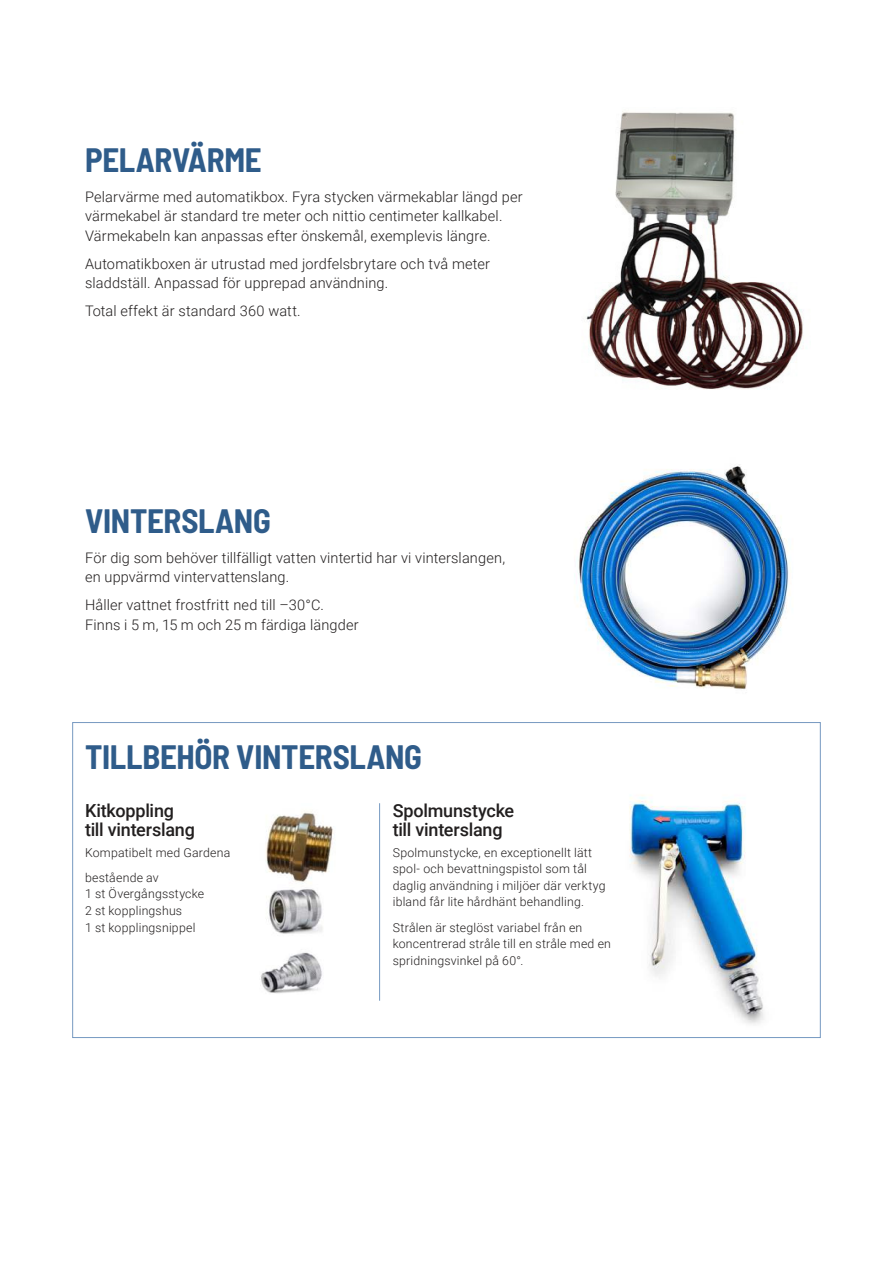
<style>
.page{position:relative;width:893px;height:1263px;background:#fff}
.page>*{position:absolute;margin:0;border:0;box-sizing:border-box;transform-origin:0 0}
.t1{font:700 semi-condensed 33px "Barlow";letter-spacing:-.01em;color:#2f5c8a}
.t2{font:500 18px/19.5px "Roboto";letter-spacing:-.01em;color:#221f1f}
.t3{font:300 14.55px/19.5px "Roboto";letter-spacing:.01em;color:#221f1f}
.t4{font:300 12.3px/16.5px "Roboto";letter-spacing:.015em;color:#221f1f}
</style>
<div class="page">
<img style="left:629px;top:795px;width:135px;height:229px">
<img style="left:586px;top:111px;width:217px;height:278px">
<img style="left:574px;top:464px;width:216px;height:225px">
<img style="left:261px;top:811px;width:72px;height:183px">
<hr style="left:379px;top:803px;width:1px;height:198px;background:#7699c1">
<h1 class="t1" style="left:85px;top:148px;width:178px">PELARVÄRME</h1>
<p class="t3" style="left:85px;top:186px;width:439px">Pelarvärme med automatikbox. Fyra stycken värmekablar längd per värmekabel är standard tre meter och nittio centimeter kallkabel.<br>Värmekabeln kan anpassas efter önskemål, exemplevis längre.</p>
<p class="t3" style="left:85px;top:253px;width:406px">Automatikboxen är utrustad med jordfelsbrytare och två meter sladdställ. Anpassad för upprepad användning.</p>
<p class="t3" style="left:85px;top:302px;width:217px">Total effekt är standard 360 watt.</p>
<h1 class="t1" style="left:85px;top:509px;width:187px">VINTERSLANG</h1>
<p class="t3" style="left:85px;top:549px;width:422px">För dig som behöver tillfälligt vatten vintertid har vi vinterslangen, en uppvärmd vintervattenslang.</p>
<p class="t3" style="left:85px;top:596px;width:275px">Håller vattnet frostfritt ned till –30°C.<br>Finns i 5 m, 15 m och 25 m färdiga längder</p>
<h1 class="t1" style="left:85px;top:746px;width:339px">TILLBEHÖR VINTERSLANG</h1>
<p class="t2" style="left:85px;top:802px;width:111px">Kitkoppling till vinterslang</p>
<p class="t4" style="left:85px;top:841px;width:147px;line-height:25px">Kompatibelt med Gardena bestående av</p>
<p class="t4" style="left:85px;top:885px;width:121px">1 st Övergångsstycke<br>2 st kopplingshus<br>1 st kopplingsnippel</p>
<p class="t2" style="left:393px;top:802px;width:123px">Spolmunstycke till vinterslang</p>
<p class="t4" style="left:393px;top:844px;width:214px">Spolmunstycke, en exceptionellt lätt spol- och bevattningspistol som tål daglig användning i miljöer där verktyg ibland får lite hårdhänt behandling.</p>
<p class="t4" style="left:393px;top:920px;width:220px">Strålen är steglöst variabel från en koncentrerad stråle till en stråle med en spridningsvinkel på 60°.</p>
</div>
